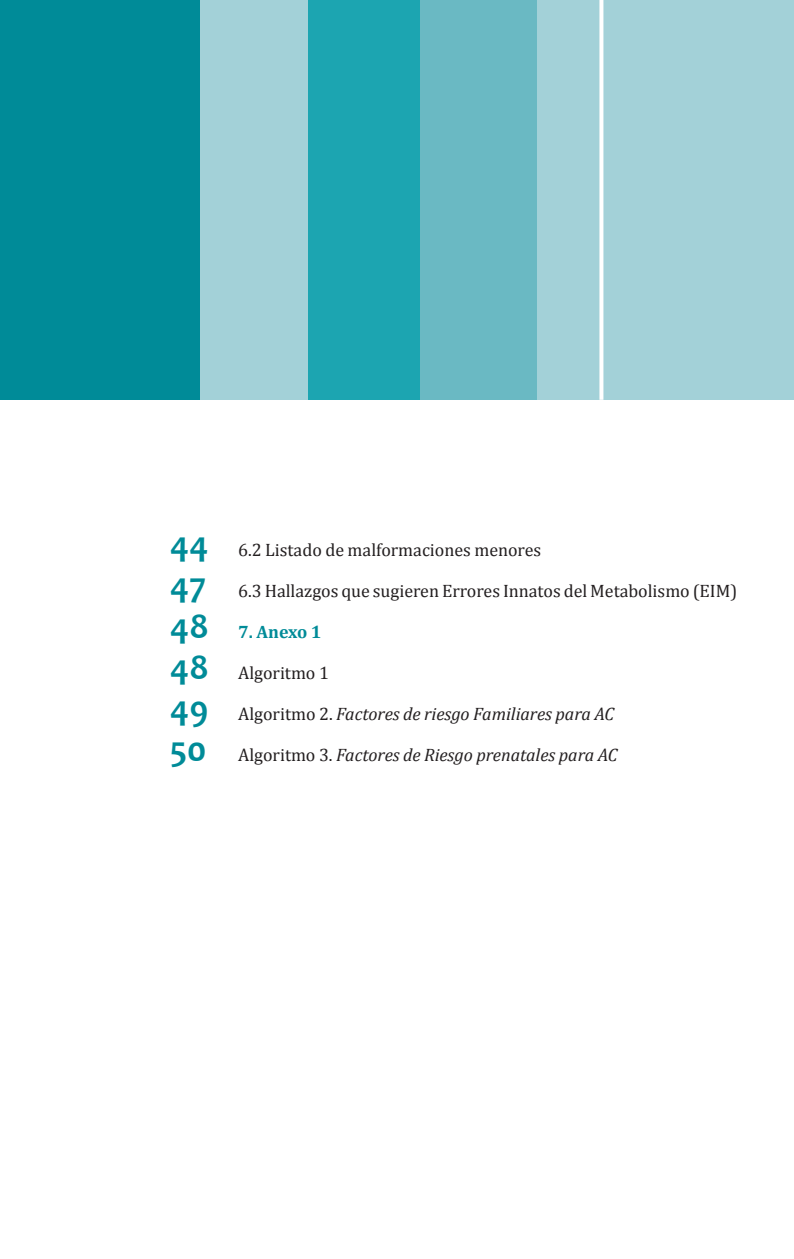
<style>
.page{position:relative;width:794px;height:1259px;background:#fff}
.page>*{position:absolute;margin:0;border:0;box-sizing:border-box;transform-origin:0 0}
.Text_cont_nivel_2{font:18px "Cambria";color:#231f20}
.Text_cont_nivel_2-2{font:italic 18px "Cambria";color:#231f20}
.Texto_contenido_nive{font:700 18px "Cambria";letter-spacing:-.01em;color:#008b98}
.s1{font-family:"Candara";font-weight:700;font-size:36px;color:#008b98}
.s2{font-family:"Candara";font-size:36px}
.s3{font-family:"Candara";font-weight:700;font-style:normal;font-size:36px;color:#008b98}
.s4{font-style:normal}
</style>
<div class="page">
<div style="left:0;top:0;width:794px;height:400px;background:#a3d1d8"></div>
<div style="left:420px;top:0;width:116px;height:400px;background:#6ab9c3"></div>
<div style="left:308px;top:0;width:112px;height:400px;background:#1ca5b1"></div>
<div style="left:0;top:0;width:199px;height:400px;background:#008b98"></div>
<svg style="left:599px;top:0;width:4px;height:400px;background:#f4f9fa"></svg>
<p class="Text_cont_nivel_2" style="left:170px;top:539px;width:373px"><span class="s1">44</span> 6.2 Listado de malformaciones menores</p>
<p class="Text_cont_nivel_2" style="left:170px;top:580px;width:568px"><span class="s1">47</span> 6.3 Hallazgos que sugieren Errores Innatos del Metabolismo (EIM)</p>
<p class="Texto_contenido_nive" style="left:170px;top:621px;width:153px"><span class="s2">48</span> 7. Anexo 1</p>
<p class="Text_cont_nivel_2" style="left:170px;top:662px;width:160px"><span class="s1">48</span> Algoritmo 1</p>
<p class="Text_cont_nivel_2-2" style="left:170px;top:703px;width:446px"><span class="s3">49</span> <span class="s4">Algoritmo 2.</span> Factores de riesgo Familiares para AC</p>
<p class="Text_cont_nivel_2-2" style="left:170px;top:744px;width:449px"><span class="s3">50</span> <span class="s4">Algoritmo 3.</span> Factores de Riesgo prenatales para AC</p>
</div>
